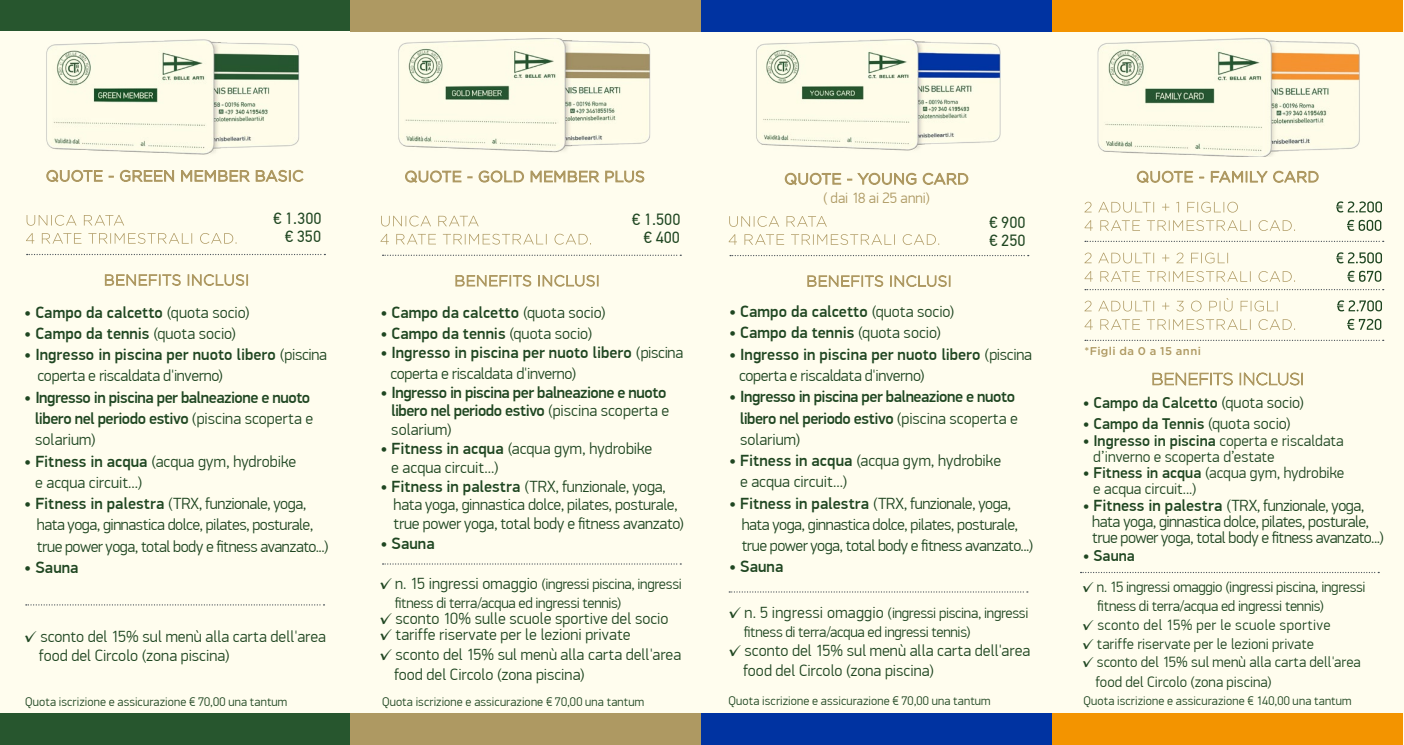
<style>
.page{position:relative;width:1404px;height:745px;background:#fff}
.page>*{position:absolute;margin:0;border:0;box-sizing:border-box;transform-origin:0 0}
.t1{font:300 16.25px/21.2px "PF Din Display Pro";letter-spacing:-.015em;color:#1f4621}
.t2{font:500 16.25px/21.2px "PF Din Display Pro";letter-spacing:-.025em;color:#1f4621}
.t3{font:500 16.25px "PF Din Display Pro";letter-spacing:.005em;color:#1f4621}
.t4{font:16.25px/18.1px "PF Din Text Pro";color:#1f4621}
.t5{font:300 15.62px/16.2px "PF Din Display Pro";color:#1f4621}
.t6{font:500 15.62px "PF Din Display Pro";letter-spacing:.005em;color:#1f4621}
.t7{font:300 15px/18.8px "PF Din Display Pro";letter-spacing:-.01em;color:#1f4621}
.t8{font:300 15px "PF Din Display Pro";letter-spacing:.02em;color:#1f4621}
.t9{font:300 15px "PF Din Display Pro";color:#ae9a64}
.t10{font:300 12.5px "PF Din Display Pro";letter-spacing:.015em;color:#1f4621}
.t11{font:500 11.25px "Gotham HTF";letter-spacing:.03em;color:#ae9962}
.s1{font-weight:300}
.s2{font-weight:500}
.s3{font-weight:300;font-size:16.25px}
.s4{font-weight:500;font-size:15.62px}
.s5{font-size:16.25px}
</style>
<div class="page">
<div style="left:0;top:0;width:1403px;height:744px;background:#fffdee"></div>
<img style="left:46px;top:39px;width:254px;height:116px">
<img style="left:398px;top:39px;width:253px;height:114px">
<img style="left:1089px;top:31px;width:280px;height:125px">
<svg style="left:26px;top:233px;width:210px;height:11px"></svg>
<svg style="left:27px;top:215px;width:97px;height:10px"></svg>
<div style="left:0;top:0;width:351px;height:31px;background:#27562e"></div>
<div style="left:350px;top:0;width:351px;height:31px;background:#ae9962"></div>
<div style="left:701px;top:0;width:351px;height:31px;background:#0033a1"></div>
<svg style="left:380px;top:233px;width:211px;height:11px"></svg>
<svg style="left:381px;top:215px;width:97px;height:11px"></svg>
<svg style="left:1337px;top:300px;width:44px;height:11px"></svg>
<svg style="left:1084px;top:298px;width:193px;height:13px"></svg>
<svg style="left:1336px;top:201px;width:45px;height:11px"></svg>
<svg style="left:1084px;top:201px;width:153px;height:11px"></svg>
<div style="left:1052px;top:0;width:351px;height:31px;background:#f39400"></div>
<svg style="left:1152px;top:372px;width:81px;height:14px"></svg>
<svg style="left:1239px;top:372px;width:63px;height:14px"></svg>
<svg style="left:1347px;top:220px;width:34px;height:11px"></svg>
<svg style="left:1084px;top:220px;width:208px;height:11px"></svg>
<svg style="left:1347px;top:318px;width:34px;height:12px"></svg>
<svg style="left:1084px;top:319px;width:208px;height:11px"></svg>
<svg style="left:1084px;top:240px;width:299px;height:2px"></svg>
<svg style="left:1336px;top:252px;width:45px;height:11px"></svg>
<svg style="left:1084px;top:252px;width:141px;height:11px"></svg>
<svg style="left:1347px;top:270px;width:34px;height:11px"></svg>
<svg style="left:1084px;top:271px;width:208px;height:11px"></svg>
<svg style="left:1084px;top:289px;width:299px;height:1px"></svg>
<svg style="left:1084px;top:339px;width:299px;height:2px"></svg>
<svg style="left:1136px;top:170px;width:183px;height:13px"></svg>
<img style="left:748px;top:31px;width:261px;height:120px">
<svg style="left:784px;top:172px;width:57px;height:14px"></svg>
<svg style="left:847px;top:172px;width:121px;height:13px"></svg>
<svg style="left:728px;top:234px;width:211px;height:11px"></svg>
<svg style="left:729px;top:216px;width:97px;height:11px"></svg>
<svg style="left:807px;top:275px;width:143px;height:12px"></svg>
<svg style="left:730px;top:255px;width:298px;height:1px"></svg>
<svg style="left:105px;top:274px;width:143px;height:12px"></svg>
<svg style="left:27px;top:254px;width:298px;height:1px"></svg>
<svg style="left:455px;top:274px;width:143px;height:12px"></svg>
<svg style="left:382px;top:254px;width:299px;height:2px"></svg>
<svg style="left:382px;top:563px;width:299px;height:1px"></svg>
<svg style="left:729px;top:591px;width:298px;height:1px"></svg>
<svg style="left:26px;top:604px;width:298px;height:1px"></svg>
<svg style="left:46px;top:169px;width:57px;height:14px"></svg>
<svg style="left:109px;top:169px;width:195px;height:13px"></svg>
<svg style="left:405px;top:170px;width:67px;height:13px"></svg>
<svg style="left:478px;top:170px;width:46px;height:13px"></svg>
<svg style="left:530px;top:170px;width:115px;height:13px"></svg>
<div style="left:0;top:713px;width:351px;height:31px;background:#27562e"></div>
<div style="left:350px;top:712px;width:351px;height:32px;background:#ae9962"></div>
<div style="left:701px;top:712px;width:351px;height:32px;background:#0033a1"></div>
<div style="left:1052px;top:712px;width:351px;height:32px;background:#f39400"></div>
<p class="t9" style="left:823px;top:189px;width:108px">( dai 18 ai 25 anni)</p>
<p class="t4" style="left:273px;top:209px;width:50px">€ 1.300</p>
<p class="t4" style="left:285px;top:228px;width:38px">€ 350</p>
<p class="t4" style="left:632px;top:210px;width:50px">€ 1.500</p>
<p class="t4" style="left:644px;top:228px;width:38px">€ 400</p>
<p class="t4" style="left:989px;top:213px;width:38px">€ 900 € 250</p>
<p class="t3" style="left:24px;top:302px;width:227px">• Campo da calcetto <span class="s1">(quota socio)</span></p>
<p class="t3" style="left:24px;top:323px;width:213px">• Campo da tennis <span class="s1">(quota socio)</span></p>
<p class="t1" style="left:38px;top:344px;width:291px;text-indent:-13px"><span class="s2">• Ingresso in piscina per nuoto libero</span> (piscina coperta e riscaldata d'inverno)</p>
<p class="t2" style="left:35px;top:386px;width:280px;text-indent:-11px">• Ingresso in piscina per balneazione e nuoto libero nel periodo estivo <span class="s1">(piscina scoperta e solarium)</span></p>
<p class="t1" style="left:35px;top:450px;width:262px;text-indent:-11px"><span class="s2">• Fitness in acqua</span> (acqua gym, hydrobike e acqua circuit...)</p>
<p class="t1" style="left:37px;top:493px;width:293px;text-indent:-13px"><span class="s2">• Fitness in palestra</span> (TRX, funzionale, yoga, hata yoga, ginnastica dolce, pilates, posturale, true power yoga, total body e fitness avanzato...)</p>
<p class="t2" style="left:24px;top:556px;width:56px">• Sauna</p>
<p class="t3" style="left:380px;top:302px;width:227px">• Campo da calcetto <span class="s1">(quota socio)</span></p>
<p class="t3" style="left:380px;top:323px;width:213px">• Campo da tennis <span class="s1">(quota socio)</span></p>
<p class="t1" style="left:390px;top:341px;width:294px;text-indent:-10px"><span class="s2">• Ingresso in piscina per nuoto libero</span> (piscina coperta e riscaldata d'inverno)</p>
<p class="t2" style="left:391px;top:383px;width:280px;line-height:18.8px;text-indent:-11px">• Ingresso in piscina per balneazione e nuoto libero nel periodo estivo <span class="s1">(piscina scoperta e solarium)</span></p>
<p class="t1" style="left:391px;top:439px;width:262px;line-height:18.8px;text-indent:-11px"><span class="s2">• Fitness in acqua</span> (acqua gym, hydrobike e acqua circuit...)</p>
<p class="t1" style="left:393px;top:476px;width:292px;line-height:18.8px;text-indent:-13px"><span class="s2">• Fitness in palestra</span> (TRX, funzionale, yoga, hata yoga, ginnastica dolce, pilates, posturale, true power yoga, total body e fitness avanzato)</p>
<p class="t2" style="left:380px;top:533px;width:56px">• Sauna</p>
<p class="t3" style="left:729px;top:301px;width:227px">• Campo da calcetto <span class="s1">(quota socio)</span></p>
<p class="t3" style="left:729px;top:323px;width:213px">• Campo da tennis <span class="s1">(quota socio)</span></p>
<p class="t1" style="left:739px;top:343px;width:294px;text-indent:-10px"><span class="s2">• Ingresso in piscina per nuoto libero</span> (piscina coperta e riscaldata d'inverno)</p>
<p class="t2" style="left:739px;top:386px;width:280px;text-indent:-11px">• Ingresso in piscina per balneazione e nuoto libero nel periodo estivo <span class="s1">(piscina scoperta e solarium)</span></p>
<p class="t1" style="left:740px;top:450px;width:262px;text-indent:-11px"><span class="s2">• Fitness in acqua</span> (acqua gym, hydrobike e acqua circuit...)</p>
<p class="t1" style="left:741px;top:492px;width:293px;text-indent:-13px"><span class="s2">• Fitness in palestra</span> (TRX, funzionale, yoga, hata yoga, ginnastica dolce, pilates, posturale, true power yoga, total body e fitness avanzato...)</p>
<p class="t2" style="left:729px;top:556px;width:56px">• Sauna</p>
<p class="t11" style="left:1084px;top:345px;width:118px">*Figli da 0 a 15 anni</p>
<p class="t6" style="left:1082px;top:393px;width:223px">• Campo da Calcetto <span class="s3">(quota socio)</span></p>
<p class="t6" style="left:1082px;top:414px;width:209px">• Campo da Tennis <span class="s3">(quota socio)</span></p>
<p class="t5" style="left:1093px;top:432px;width:252px;text-indent:-10px"><span class="s2">• Ingresso in piscina</span> coperta e riscaldata d’inverno e scoperta d’estate</p>
<p class="t5" style="left:1093px;top:464px;width:252px;text-indent:-10px"><span class="s2">• Fitness in acqua</span> (acqua gym, hydrobike e acqua circuit...)</p>
<p class="t1" style="left:1092px;top:497px;width:293px;line-height:16.2px;text-indent:-9px"><span class="s4">•</span> <span class="s2">Fitness in palestra</span> (TRX, funzionale, yoga, hata yoga, ginnastica dolce, pilates, posturale, true power yoga, total body e fitness avanzato...)</p>
<p class="t6" style="left:1082px;top:545px;width:54px">• Sauna</p>
<p class="t1" style="left:39px;top:626px;width:288px;line-height:19.5px;text-indent:-14px">✓ sconto del 15% sul menù alla carta dell'area food del Circolo (zona piscina)</p>
<p class="t7" style="left:395px;top:574px;width:288px;text-indent:-15px"><span class="s5">✓ n. 15 ingressi omaggio</span> (ingressi piscina, ingressi fitness di terra/acqua ed ingressi tennis)</p>
<p class="t1" style="left:379px;top:608px;width:290px">✓ sconto 10% sulle scuole sportive del socio</p>
<p class="t1" style="left:379px;top:624px;width:252px">✓ tariffe riservate per le lezioni private</p>
<p class="t1" style="left:394px;top:644px;width:288px;line-height:19.5px;text-indent:-14px">✓ sconto del 15% sul menù alla carta dell'area food del Circolo (zona piscina)</p>
<p class="t7" style="left:743px;top:603px;width:286px;text-indent:-15px"><span class="s5">✓ n. 5 ingressi omaggio</span> (ingressi piscina, ingressi fitness di terra/acqua ed ingressi tennis)</p>
<p class="t1" style="left:743px;top:641px;width:288px;line-height:19.5px;text-indent:-14px">✓ sconto del 15% sul menù alla carta dell'area food del Circolo (zona piscina)</p>
<p class="t7" style="left:1097px;top:577px;width:270px;text-indent:-15px">✓ n. 15 ingressi omaggio (ingressi piscina, ingressi fitness di terra/acqua ed ingressi tennis)</p>
<p class="t8" style="left:1081px;top:615px;width:250px">✓ sconto del 15% per le scuole sportive</p>
<p class="t7" style="left:1081px;top:634px;width:233px">✓ tariffe riservate per le lezioni private</p>
<p class="t7" style="left:1095px;top:652px;width:267px;line-height:19.5px;text-indent:-13px">✓ sconto del 15% sul menù alla carta dell'area food del Circolo (zona piscina)</p>
<p class="t10" style="left:25px;top:693px;width:263px">Quota iscrizione e assicurazione € 70,00 una tantum</p>
<p class="t10" style="left:382px;top:693px;width:263px">Quota iscrizione e assicurazione € 70,00 una tantum</p>
<p class="t10" style="left:728px;top:692px;width:263px">Quota iscrizione e assicurazione € 70,00 una tantum</p>
<p class="t10" style="left:1083px;top:693px;width:269px">Quota iscrizione e assicurazione € 140,00 una tantum</p>
</div>
